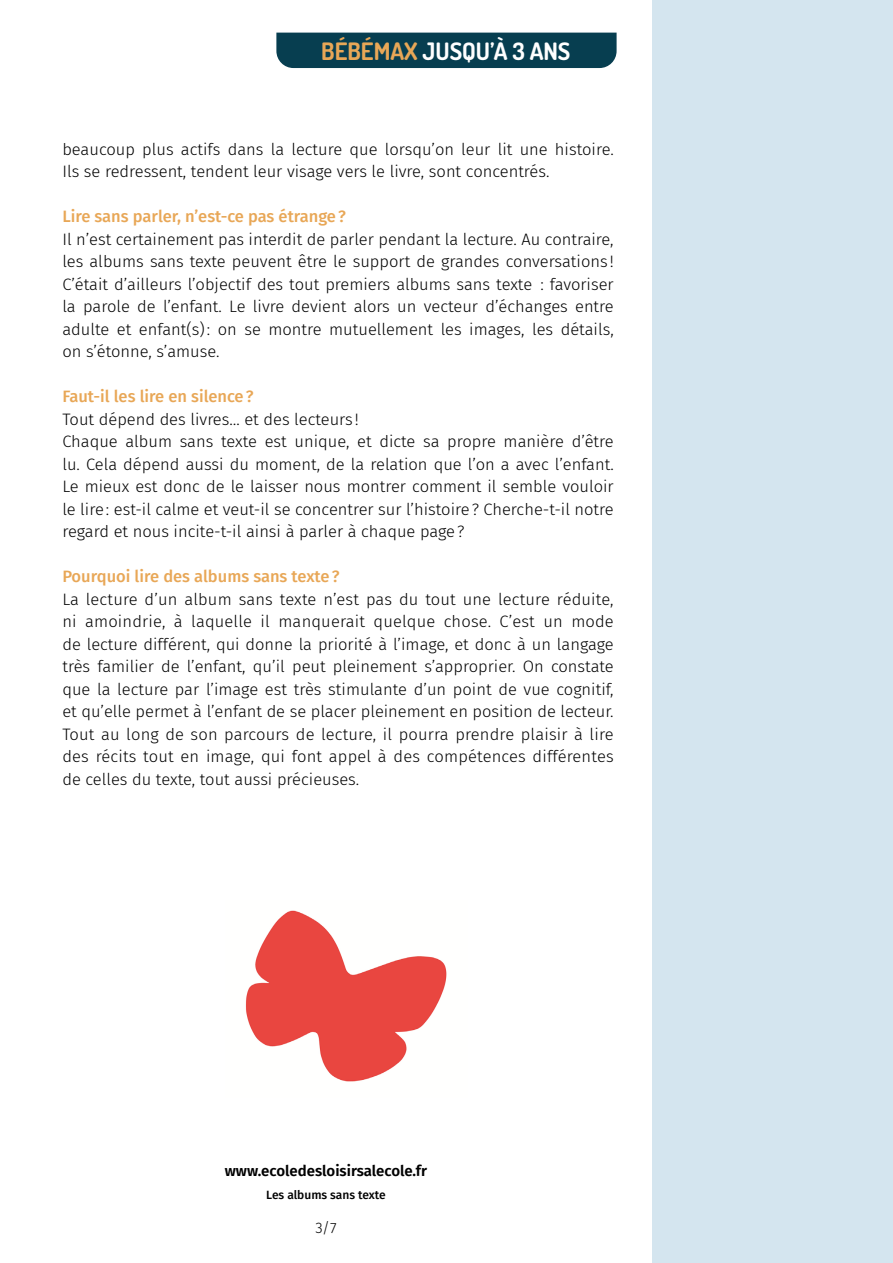
<style>
.page{position:relative;width:893px;height:1263px;background:#fff}
.page>*{position:absolute;margin:0;border:0;box-sizing:border-box;transform-origin:0 0}
.t1{font:700 24px "Dosis";color:#fff}
.t2{font:300 16.5px/22.5px "Fira Sans";color:#000}
.t3{font:500 16.5px "Fira Sans";color:#e8a757}
.t4{font:600 15px "Fira Sans";color:#000}
.t5{font:300 15px "Fira Sans";color:#000}
.t6{font:500 12px "Fira Sans";color:#000}
.s1{color:#e8a757}
</style>
<div class="page">
<div style="left:652px;top:0;width:241px;height:1263px;background:#d4e5ef"></div>
<hr style="left:0;top:0;width:1px;height:1263px;background:#d4e5ef">
<div style="left:276px;top:33px;width:341px;height:35px;background:#073e50"></div>
<img style="left:245px;top:910px;width:202px;height:172px">
<h1 class="t1" style="left:321px;top:35px;width:251px"><span class="s1">BÉBÉMAX</span> JUSQU’À 3 ANS</h1>
<p class="t2" style="left:62px;top:137px;width:553px">beaucoup plus actifs dans la lecture que lorsqu’on leur lit une histoire.<br>Ils se redressent, tendent leur visage vers le livre, sont concentrés.</p>
<p class="t3" style="left:62px;top:203px;width:285px">Lire sans parler, n’est-ce pas étrange?</p>
<p class="t2" style="left:62px;top:227px;width:553px;text-align:justify">Il n’est certainement pas interdit de parler pendant la lecture. Au contraire, les albums sans texte peuvent être le support de grandes conversations !<br>C’était d’ailleurs l’objectif des tout premiers albums sans texte : favoriser la parole de l’enfant. Le livre devient alors un vecteur d’échanges entre adulte et enfant(s): on se montre mutuellement les images, les détails, on s’étonne, s’amuse.</p>
<p class="t3" style="left:62px;top:383px;width:193px">Faut-il les lire en silence?</p>
<p class="t2" style="left:62px;top:407px;width:553px">Tout dépend des livres… et des lecteurs !<br>Chaque album sans texte est unique, et dicte sa propre manière d’être lu. Cela dépend aussi du moment, de la relation que l’on a avec l’enfant.<br>Le mieux est donc de le laisser nous montrer comment il semble vouloir le lire: est-il calme et veut-il se concentrer sur l’histoire? Cherche-t-il notre regard et nous incite-t-il ainsi à parler à chaque page?</p>
<p class="t3" style="left:62px;top:563px;width:279px">Pourquoi lire des albums sans texte?</p>
<p class="t2" style="left:62px;top:587px;width:553px;text-align:justify">La lecture d’un album sans texte n’est pas du tout une lecture réduite, ni amoindrie, à laquelle il manquerait quelque chose. C’est un mode de lecture différent, qui donne la priorité à l’image, et donc à un langage très familier de l’enfant, qu’il peut pleinement s’approprier. On constate que la lecture par l’image est très stimulante d’un point de vue cognitif, et qu’elle permet à l’enfant de se placer pleinement en position de lecteur.<br>Tout au long de son parcours de lecture, il pourra prendre plaisir à lire des récits tout en image, qui font appel à des compétences différentes de celles du texte, tout aussi précieuses.</p>
<p class="t4" style="left:225px;top:1159px;width:204px">www.ecoledesloisirsalecole.fr</p>
<p class="t6" style="left:266px;top:1185px;width:121px">Les albums sans texte</p>
<p class="t5" style="left:315px;top:1217px;width:23px">3/7</p>
</div>
